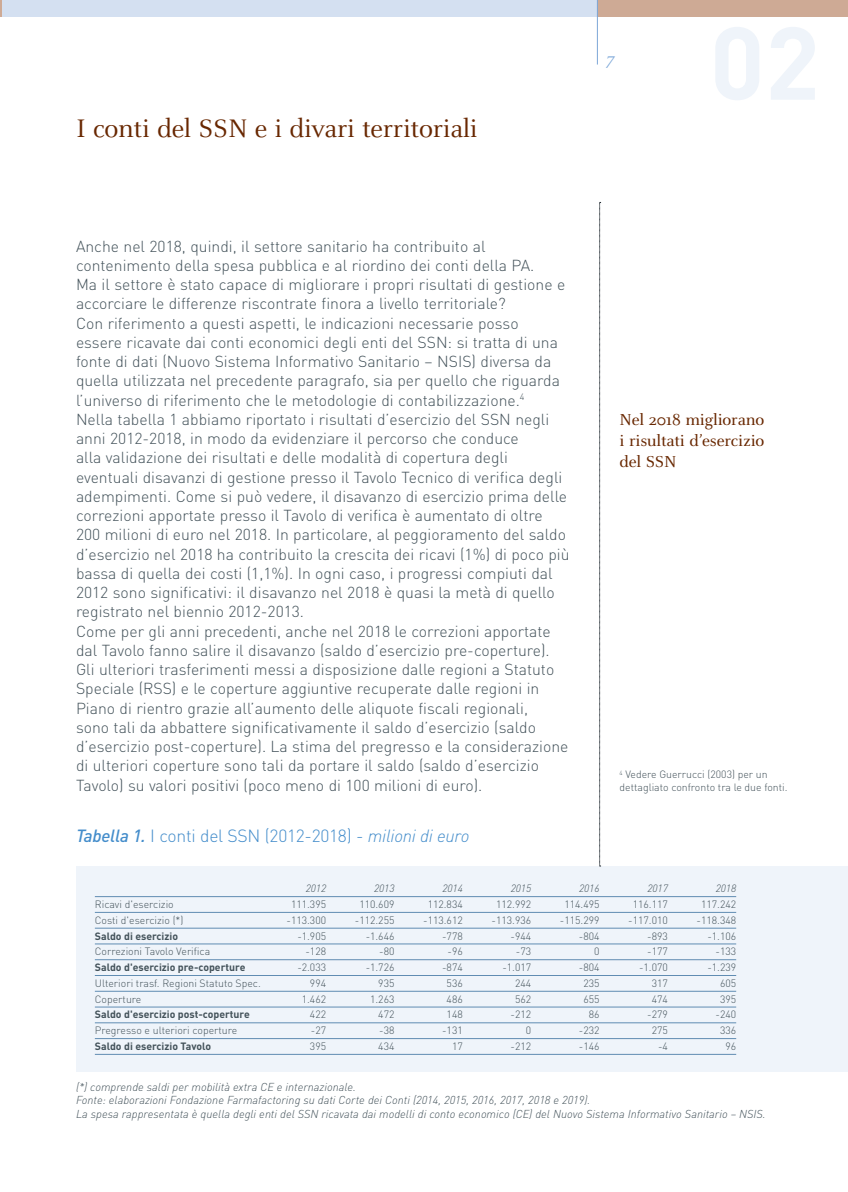
<style>
.page{position:relative;width:848px;height:1192px;background:#fff}
.page>*{position:absolute;margin:0;border:0;box-sizing:border-box;transform-origin:0 0}
.t1{font:28px "Celeste OT";letter-spacing:-.01em;color:#682700}
.t2{font:300 17.5px "DINOT";letter-spacing:-.015em;color:#448dcb}
.t3{font:17.5px/21px "Celeste OT";letter-spacing:-.01em;color:#682701;text-align:justify}
.t4{font:italic 17.5px "Celeste OT";color:#7ca7d8}
.t5{font:300 15.75px/19.2px "DINOT";color:#425159}
.t6{font:italic 300 11.38px/13.7px "DINOT";color:#425159}
.t7{font:300 10.5px/15.8px "DINOT";color:#425159;text-align:right}
.t8{font:700 10.5px "DINOT";color:#425159}
.t9{font:italic 300 10.5px "DINOT";color:#425159}
.s1{font-weight:500;font-style:italic}
.s2{font-style:italic}
</style>
<div class="page">
<div style="left:76px;top:866px;width:771px;height:206px;background:#eff4fa"></div>
<div style="left:2px;top:0;width:595px;height:16px;background:#d4e0f1"></div>
<div style="left:597px;top:0;width:250px;height:16px;background:#ceaa95"></div>
<hr style="left:597px;top:0;width:1px;height:65px;background:#7ca7d8">
<svg style="left:599px;top:202px;width:1px;height:665px"></svg>
<hr style="left:95px;top:896px;width:641px;height:1px;background:#608cb2">
<hr style="left:95px;top:912px;width:641px;height:1px;background:#608cb2">
<hr style="left:95px;top:928px;width:641px;height:1px;background:#608cb2">
<hr style="left:95px;top:944px;width:641px;height:1px;background:#608cb2">
<hr style="left:95px;top:959px;width:641px;height:1px;background:#608cb2">
<hr style="left:95px;top:975px;width:641px;height:1px;background:#608cb2">
<hr style="left:95px;top:991px;width:641px;height:1px;background:#608cb2">
<hr style="left:95px;top:1007px;width:641px;height:1px;background:#608cb2">
<hr style="left:95px;top:1023px;width:641px;height:1px;background:#608cb2">
<hr style="left:95px;top:1038px;width:641px;height:1px;background:#608cb2">
<hr style="left:95px;top:1054px;width:641px;height:1px;background:#608cb2">
<svg style="left:0;top:0;width:2px;height:16px"></svg>
<h1 class="t1" style="left:76px;top:113px;width:403px">I conti del SSN e i divari territoriali</h1>
<p class="t4" style="left:605px;top:49px;width:10px">7</p>
<p class="t5" style="left:76px;top:236px;width:495px">Anche nel 2018, quindi, il settore sanitario ha contribuito al contenimento della spesa pubblica e al riordino dei conti della PA.<br>Ma il settore è stato capace di migliorare i propri risultati di gestione e accorciare le differenze riscontrate finora a livello territoriale?<br>Con riferimento a questi aspetti, le indicazioni necessarie posso<br>essere ricavate dai conti economici degli enti del SSN: si tratta di una fonte di dati (Nuovo Sistema Informativo Sanitario – NSIS) diversa da quella utilizzata nel precedente paragrafo, sia per quello che riguarda l’universo di riferimento che le metodologie di contabilizzazione.<sup>4<br></sup>Nella tabella 1 abbiamo riportato i risultati d’esercizio del SSN negli anni 2012-2018, in modo da evidenziare il percorso che conduce<br>alla validazione dei risultati e delle modalità di copertura degli eventuali disavanzi di gestione presso il Tavolo Tecnico di verifica degli adempimenti. Come si può vedere, il disavanzo di esercizio prima delle correzioni apportate presso il Tavolo di verifica è aumentato di oltre 200 milioni di euro nel 2018. In particolare, al peggioramento del saldo d’esercizio nel 2018 ha contribuito la crescita dei ricavi (1%) di poco più bassa di quella dei costi (1,1%). In ogni caso, i progressi compiuti dal 2012 sono significativi: il disavanzo nel 2018 è quasi la metà di quello registrato nel biennio 2012-2013.<br>Come per gli anni precedenti, anche nel 2018 le correzioni apportate dal Tavolo fanno salire il disavanzo (saldo d’esercizio pre-coperture).<br>Gli ulteriori trasferimenti messi a disposizione dalle regioni a Statuto Speciale (RSS) e le coperture aggiuntive recuperate dalle regioni in Piano di rientro grazie all’aumento delle aliquote fiscali regionali,<br>sono tali da abbattere significativamente il saldo d’esercizio (saldo d’esercizio post-coperture). La stima del pregresso e la considerazione di ulteriori coperture sono tali da portare il saldo (saldo d’esercizio Tavolo) su valori positivi (poco meno di 100 milioni di euro).</p>
<p class="t2" style="left:76px;top:824px;width:395px"><span class="s1">Tabella 1.</span> I conti del SSN (2012-2018) - <span class="s2">milioni di euro</span></p>
<p class="t3" style="left:619px;top:409px;width:146px">Nel 2018 migliorano i risultati d’esercizio del SSN</p>
<p class="t7" style="left:619px;top:768px;width:169px;line-height:12.2px;text-align:left"><sup>4</sup> Vedere Guerrucci (2003) per un dettagliato confronto tra le due fonti.</p>
<p class="t9" style="left:374px;top:881px;width:22px">2013</p>
<p class="t7" style="left:355px;top:896px;width:41px">110.609 -112.255 -1.646 -80 -1.726<br>935<br>1.263<br>472<br>-38<br>434</p>
<p class="t9" style="left:715px;top:881px;width:22px">2018</p>
<p class="t7" style="left:696px;top:896px;width:41px">117.242 -118.348 -1.106 -133 -1.239<br>605<br>395<br>-240<br>336<br>96</p>
<p class="t6" style="left:76px;top:1079px;width:691px">(*) comprende saldi per mobilità extra CE e internazionale.<br>Fonte: elaborazioni Fondazione Farmafactoring su dati Corte dei Conti (2014, 2015, 2016, 2017, 2018 e 2019).<br>La spesa rappresentata è quella degli enti del SSN ricavata dai modelli di conto economico (CE) del Nuovo Sistema Informativo Sanitario – NSIS.</p>
<p class="t9" style="left:305px;top:881px;width:22px">2012</p>
<p class="t7" style="left:286px;top:896px;width:41px">111.395 -113.300 -1.905 -128 -2.033<br>994<br>1.462<br>422<br>-27<br>395</p>
<p class="t9" style="left:442px;top:881px;width:22px">2014</p>
<p class="t7" style="left:423px;top:896px;width:41px">112.834 -113.612 -778<br>-96<br>-874<br>536<br>486<br>148<br>-131<br>17</p>
<p class="t9" style="left:510px;top:881px;width:22px">2015</p>
<p class="t7" style="left:491px;top:896px;width:41px">112.992 -113.936 -944<br>-73 -1.017<br>244<br>562<br>-212<br>0<br>-212</p>
<p class="t9" style="left:579px;top:881px;width:22px">2016</p>
<p class="t7" style="left:560px;top:896px;width:41px">114.495 -115.299 -804<br>0<br>-804<br>235<br>655<br>86<br>-232 -146</p>
<p class="t9" style="left:647px;top:881px;width:22px">2017</p>
<p class="t7" style="left:628px;top:896px;width:41px">116.117 -117.010 -893 -177 -1.070<br>317<br>474<br>-279<br>275<br>-4</p>
<p class="t7" style="left:95px;top:896px;width:90px;text-align:left">Ricavi d'esercizio<br>Costi d'esercizio (*)</p>
<p class="t8" style="left:95px;top:929px;width:85px">Saldo di esercizio</p>
<p class="t7" style="left:95px;top:943px;width:117px">Correzioni Tavolo Verifica</p>
<p class="t8" style="left:95px;top:960px;width:152px">Saldo d'esercizio pre-coperture</p>
<p class="t7" style="left:95px;top:975px;width:167px;text-align:left">Ulteriori trasf. Regioni Statuto Spec.<br>Coperture</p>
<p class="t8" style="left:95px;top:1007px;width:156px">Saldo d'esercizio post-coperture</p>
<p class="t7" style="left:95px;top:1022px;width:144px">Pregresso e ulteriori coperture</p>
<p class="t8" style="left:95px;top:1039px;width:118px">Saldo di esercizio Tavolo</p>
</div>
